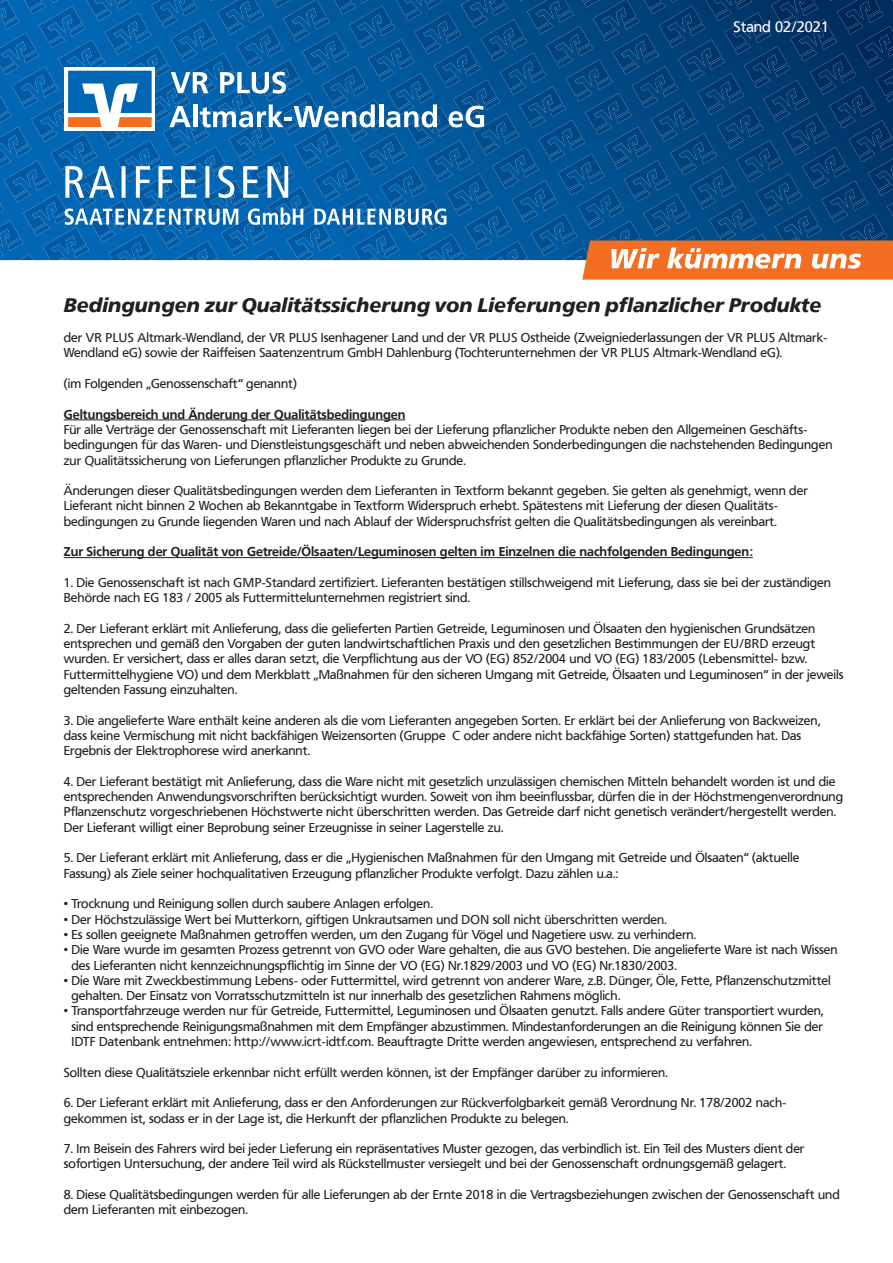
<style>
.page{position:relative;width:893px;height:1263px;background:#fff}
.page>*{position:absolute;margin:0;border:0;box-sizing:border-box;transform-origin:0 0}
.t1{font:italic 700 19.5px "Frutiger VR";color:#231f20}
.t2{font:15px "Frutiger VR";color:#fff}
.t3{font:12.75px/15.3px "Frutiger VR";color:#231f20}
.t4{font:700 12.75px "Frutiger VR";color:#231f20}
</style>
<div class="page">
<hr style="left:64px;top:420px;width:341px;height:1px;background:#231f20">
<hr style="left:64px;top:557px;width:689px;height:1px;background:#231f20">
<svg style="left:0;top:0;width:893px;height:280px;background:#286599"></svg>
<p class="t2" style="left:733px;top:18px;width:97px">Stand 02/2021</p>
<h1 class="t1" style="left:64px;top:294px;width:759px">Bedingungen zur Qualitätssicherung von Lieferungen pflanzlicher Produkte</h1>
<p class="t3" style="left:64px;top:330px;width:765px">der VR PLUS Altmark-Wendland, der VR PLUS Isenhagener Land und der VR PLUS Ostheide (Zweigniederlassungen der VR PLUS Altmark-<br>Wendland eG) sowie der Raiffeisen Saatenzentrum GmbH Dahlenburg (Tochterunternehmen der VR PLUS Altmark-Wendland eG).</p>
<p class="t3" style="left:64px;top:376px;width:235px">(im Folgenden „Genossenschaft“ genannt)</p>
<p class="t4" style="left:64px;top:406px;width:343px">Geltungsbereich und Änderung der Qualitätsbedingungen</p>
<p class="t3" style="left:64px;top:422px;width:770px">Für alle Verträge der Genossenschaft mit Lieferanten liegen bei der Lieferung pflanzlicher Produkte neben den Allgemeinen Geschäfts&shy;bedingungen für das Waren- und Dienstleistungsgeschäft und neben abweichenden Sonderbedingungen die nachstehenden Bedingungen zur Qualitätssicherung von Lieferungen pflanzlicher Produkte zu Grunde.</p>
<p class="t3" style="left:64px;top:483px;width:746px">Änderungen dieser Qualitätsbedingungen werden dem Lieferanten in Textform bekannt gegeben. Sie gelten als genehmigt, wenn der<br>Lieferant nicht binnen 2 Wochen ab Bekanntgabe in Textform Widerspruch erhebt. Spätestens mit Lieferung der diesen Qualitäts&shy;bedingungen zu Grunde liegenden Waren und nach Ablauf der Widerspruchsfrist gelten die Qualitätsbedingungen als vereinbart.</p>
<p class="t4" style="left:64px;top:544px;width:691px">Zur Sicherung der Qualität von Getreide/Ölsaaten/Leguminosen gelten im Einzelnen die nachfolgenden Bedingungen:</p>
<p class="t3" style="left:64px;top:575px;width:769px">1. Die Genossenschaft ist nach GMP-Standard zertifiziert. Lieferanten bestätigen stillschweigend mit Lieferung, dass sie bei der zuständigen<br>Behörde nach EG 183 / 2005 als Futtermittelunternehmen registriert sind.</p>
<p class="t3" style="left:64px;top:621px;width:781px">2. Der Lieferant erklärt mit Anlieferung, dass die gelieferten Partien Getreide, Leguminosen und Ölsaaten den hygienischen Grundsätzen entsprechen und gemäß den Vorgaben der guten landwirtschaftlichen Praxis und den gesetzlichen Bestimmungen der EU/BRD erzeugt wurden. Er versichert, dass er alles daran setzt, die Verpflichtung aus der VO (EG) 852/2004 und VO (EG) 183/2005 (Lebensmittel- bzw.<br>Futtermittelhygiene VO) und dem Merkblatt „Maßnahmen für den sicheren Umgang mit Getreide, Ölsaaten und Leguminosen“ in der jeweils geltenden Fassung einzuhalten.</p>
<p class="t3" style="left:64px;top:713px;width:758px">3. Die angelieferte Ware enthält keine anderen als die vom Lieferanten angegeben Sorten. Er erklärt bei der Anlieferung von Backweizen, dass keine Vermischung mit nicht backfähigen Weizensorten (Gruppe C oder andere nicht backfähige Sorten) stattgefunden hat. Das<br>Ergebnis der Elektrophorese wird anerkannt.</p>
<p class="t3" style="left:64px;top:774px;width:781px">4. Der Lieferant bestätigt mit Anlieferung, dass die Ware nicht mit gesetzlich unzulässigen chemischen Mitteln behandelt worden ist und die entsprechenden Anwendungsvorschriften berücksichtigt wurden. Soweit von ihm beeinflussbar, dürfen die in der Höchstmengenverordnung Pflanzenschutz vorgeschriebenen Höchstwerte nicht überschritten werden. Das Getreide darf nicht genetisch verändert/hergestellt werden.<br>Der Lieferant willigt einer Beprobung seiner Erzeugnisse in seiner Lagerstelle zu.</p>
<p class="t3" style="left:64px;top:850px;width:737px">5. Der Lieferant erklärt mit Anlieferung, dass er die „Hygienischen Maßnahmen für den Umgang mit Getreide und Ölsaaten“ (aktuelle<br>Fassung) als Ziele seiner hochqualitativen Erzeugung pflanzlicher Produkte verfolgt. Dazu zählen u.a.:</p>
<p class="t3" style="left:64px;top:896px;width:371px">• Trocknung und Reinigung sollen durch saubere Anlagen erfolgen.</p>
<p class="t3" style="left:64px;top:912px;width:605px">• Der Höchstzulässige Wert bei Mutterkorn, giftigen Unkrautsamen und DON soll nicht überschritten werden.</p>
<p class="t3" style="left:64px;top:927px;width:634px">• Es sollen geeignete Maßnahmen getroffen werden, um den Zugang für Vögel und Nagetiere usw. zu verhindern.</p>
<p class="t3" style="left:71px;top:942px;width:768px;text-indent:-8px">• Die Ware wurde im gesamten Prozess getrennt von GVO oder Ware gehalten, die aus GVO bestehen. Die angelieferte Ware ist nach Wissen des Lieferanten nicht kennzeichnungspflichtig im Sinne der VO (EG) Nr.1829/2003 und VO (EG) Nr.1830/2003.</p>
<p class="t3" style="left:71px;top:973px;width:761px;text-indent:-8px">• Die Ware mit Zweckbestimmung Lebens- oder Futtermittel, wird getrennt von anderer Ware, z.B. Dünger, Öle, Fette, Pflanzenschutzmittel gehalten. Der Einsatz von Vorratsschutzmitteln ist nur innerhalb des gesetzlichen Rahmens möglich.</p>
<p class="t3" style="left:71px;top:1003px;width:754px;text-align:justify;text-indent:-8px">• Transportfahrzeuge werden nur für Getreide, Futtermittel, Leguminosen und Ölsaaten genutzt. Falls andere Güter transportiert wurden, sind entsprechende Reinigungsmaßnahmen mit dem Empfänger abzustimmen. Mindestanforderungen an die Reinigung können Sie der IDTF Datenbank entnehmen: http://www.icrt-idtf.com. Beauftragte Dritte werden angewiesen, entsprechend zu verfahren.</p>
<p class="t3" style="left:64px;top:1065px;width:606px">Sollten diese Qualitätsziele erkennbar nicht erfüllt werden können, ist der Empfänger darüber zu informieren.</p>
<p class="t3" style="left:64px;top:1095px;width:724px">6. Der Lieferant erklärt mit Anlieferung, dass er den Anforderungen zur Rückverfolgbarkeit gemäß Verordnung Nr. 178/2002 nach&shy;gekommen ist, sodass er in der Lage ist, die Herkunft der pflanzlichen Produkte zu belegen.</p>
<p class="t3" style="left:64px;top:1141px;width:742px">7. Im Beisein des Fahrers wird bei jeder Lieferung ein repräsentatives Muster gezogen, das verbindlich ist. Ein Teil des Musters dient der sofortigen Untersuchung, der andere Teil wird als Rückstellmuster versiegelt und bei der Genossenschaft ordnungsgemäß gelagert.</p>
<p class="t3" style="left:64px;top:1187px;width:777px">8. Diese Qualitätsbedingungen werden für alle Lieferungen ab der Ernte 2018 in die Vertragsbeziehungen zwischen der Genossenschaft und dem Lieferanten mit einbezogen.</p>
</div>
